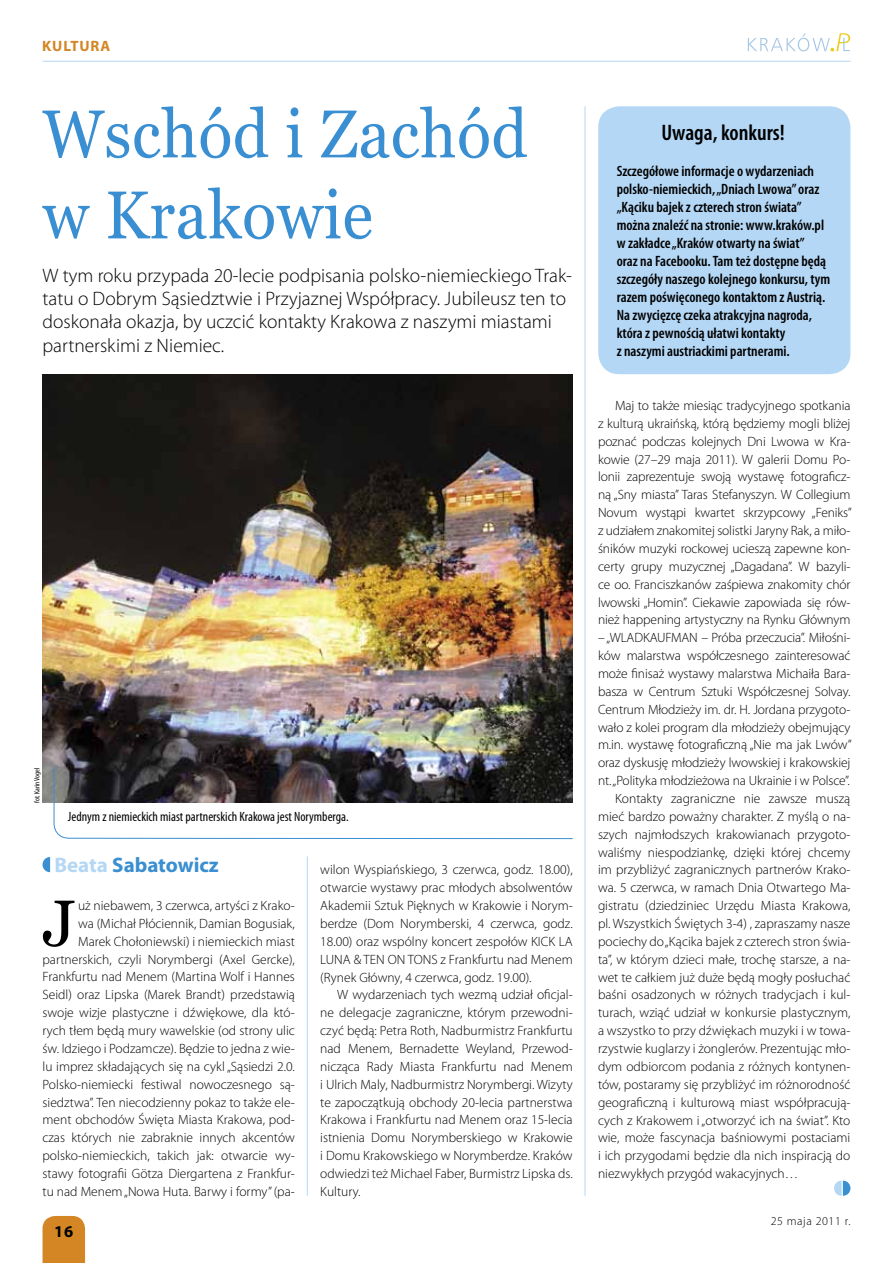
<style>
.page{position:relative;width:893px;height:1263px;background:#fff}
.page>*{position:absolute;margin:0;border:0;box-sizing:border-box;transform-origin:0 0}
.t1{font:67.5px/81px "Georgia";letter-spacing:.01em;color:#398fd1;scale:.93 1}
.t2{font:65.1px "Georgia";color:#000}
.t3{font:600 condensed 22.5px "Myriad Pro";color:#000}
.t4{font:700 21px "Myriad Pro";color:#398fd1}
.t5{font:300 19.5px/23.4px "Myriad Pro";color:#000}
.t6{font:700 16.5px "Myriad Pro";color:#000}
.t7{font:600 condensed 15px/18px "Myriad Pro";color:#000}
.t8{font:700 15px "Myriad Pro";color:#d48625}
.t9{font:300 13.5px/17.9px "Myriad Pro";color:#000;text-align:justify}
.t10{font:condensed 13.5px "Myriad Pro";color:#000}
.t11{font:300 12px "Myriad Pro";letter-spacing:.05em;color:#000}
.t12{font:condensed 7.5px "Myriad Pro";color:#000}
.s1{color:#b4d7f5}
</style>
<div class="page">
<div style="left:43px;top:1216px;width:42px;height:47px;background:#d48625"></div>
<hr style="left:43px;top:61px;width:807px;height:1px;background:#b4d7f5">
<svg style="left:748px;top:33px;width:102px;height:19px"></svg>
<img style="left:43px;top:374px;width:529px;height:429px">
<svg style="left:834px;top:1180px;width:16px;height:16px"></svg>
<hr style="left:585px;top:106px;width:1px;height:1090px;background:#b4d7f5">
<hr style="left:307px;top:856px;width:1px;height:340px;background:#b4d7f5">
<svg style="left:52px;top:766px;width:521px;height:73px"></svg>
<svg style="left:43px;top:857px;width:7px;height:15px"></svg>
<div style="left:598px;top:106px;width:252px;height:268px;background:#b4d7f5;border-radius:21px"></div>
<p class="t8" style="left:42px;top:36px;width:11px">kultura</p>
<h1 class="t1" style="left:42px;top:95px;width:523px">Wschód i Zachód w Krakowie</h1>
<h3 class="t5" style="left:42px;top:263px;width:531px">W tym roku przypada 20-lecie podpisania polsko-niemieckiego Trak&shy;tatu o Dobrym Sąsiedztwie i Przyjaznej Współpracy. Jubileusz ten to doskonała okazja, by uczcić kontakty Krakowa z naszymi miastami partnerskimi z Niemiec.</h3>
<p class="t12" style="left:32px;top:803px;width:36px;rotate:-90deg">fot. Karin Vogel</p>
<p class="t10" style="left:68px;top:808px;width:282px">Jednym z niemieckich miast partnerskich Krakowa jest Norymberga.</p>
<h3 class="t4" style="left:54px;top:851px;width:166px"><span class="s1">Beata</span> Sabatowicz</h3>
<p class="t9" style="left:320px;top:861px;width:254px">wilon Wyspiańskiego, 3 czerwca, godz. 18.00), otwarcie wystawy prac młodych absolwentów Akademii Sztuk Pięknych w Krakowie i Norym&shy;berdze (Dom Norymberski, 4 czerwca, godz.<br>18.00) oraz wspólny koncert zespołów KICK LA LUNA &amp; TEN ON TONS z Frankfurtu nad Menem (Rynek Główny, 4 czerwca, godz. 19.00).</p>
<p class="t9" style="left:320px;top:986px;width:254px;text-indent:17px">W wydarzeniach tych wezmą udział oficjal&shy;ne delegacje zagraniczne, którym przewodni&shy;czyć będą: Petra Roth, Nadburmistrz Frankfurtu nad Menem, Bernadette Weyland, Przewod&shy;nicząca Rady Miasta Frankfurtu nad Menem i Ulrich Maly, Nadburmistrz Norymbergi. Wizyty te zapoczątkują obchody 20-lecia partnerstwa Krakowa i Frankfurtu nad Menem oraz 15-lecia istnienia Domu Norymberskiego w Krakowie i Domu Krakowskiego w Norymberdze. Kraków odwiedzi też Michael Faber, Burmistrz Lipska ds.<br>Kultury.</p>
<h2 class="t2" style="left:43px;top:884px;width:35px">J</h2>
<p class="t9" style="left:43px;top:896px;width:254px;text-align:right">uż niebawem, 3 czerwca, artyści z Krako-<br>wa (Michał Płóciennik, Damian Bogusiak, Marek Chołoniewski) i niemieckich miast partnerskich, czyli Norymbergi (Axel Gercke), Frankfurtu nad Menem (Martina Wolf i Hannes Seidl) oraz Lipska (Marek Brandt) przedstawią swoje wizje plastyczne i dźwiękowe, dla któ&shy;rych tłem będą mury wawelskie (od strony ulic św. Idziego i Podzamcze). Będzie to jedna z wie&shy;lu imprez składających się na cykl „Sąsiedzi 2.0.<br>Polsko-niemiecki festiwal nowoczesnego są&shy;siedztwa”. Ten niecodzienny pokaz to także ele&shy;ment obchodów Święta Miasta Krakowa, pod&shy;czas których nie zabraknie innych akcentów polsko-niemieckich, takich jak: otwarcie wy&shy;stawy fotografii Götza Diergartena z Frankfur&shy;tu nad Menem „Nowa Huta. Barwy i formy” (pa-</p>
<p class="t6" style="left:54px;top:1221px;width:21px">16</p>
<h3 class="t3" style="left:662px;top:119px;width:125px">Uwaga, konkurs!</h3>
<p class="t7" style="left:617px;top:162px;width:215px">Szczegółowe informacje o wydarzeniach polsko-niemieckich, „Dniach Lwowa” oraz „Kąciku bajek z czterech stron świata” można znaleźć na stronie: www.kraków.pl w zakładce „Kraków otwarty na świat”<br>oraz na Facebooku. Tam też dostępne będą szczegóły naszego kolejnego konkursu, tym razem poświęconego kontaktom z Austrią.<br>Na zwycięzcę czeka atrakcyjna nagroda, która z pewnością ułatwi kontakty<br>z naszymi austriackimi partnerami.</p>
<p class="t9" style="left:598px;top:396px;width:255px;text-indent:17px">Maj to także miesiąc tradycyjnego spotkania z kulturą ukraińską, którą będziemy mogli bliżej poznać podczas kolejnych Dni Lwowa w Kra&shy;kowie (27–29 maja 2011). W galerii Domu Po&shy;lonii zaprezentuje swoją wystawę fotograficz&shy;ną „Sny miasta” Taras Stefanyszyn. W Collegium Novum wystąpi kwartet skrzypcowy „Feniks” z udziałem znakomitej solistki Jaryny Rak, a miło&shy;śników muzyki rockowej ucieszą zapewne kon&shy;certy grupy muzycznej „Dagadana”. W bazyli&shy;ce oo. Franciszkanów zaśpiewa znakomity chór lwowski „Homin”. Ciekawie zapowiada się rów&shy;nież happening artystyczny na Rynku Głównym</p>
<p class="t9" style="left:598px;top:629px;width:254px">– „WLADKAUFMAN – Próba przeczucia”. Miłośni-</p>
<p class="t9" style="left:598px;top:646px;width:254px">ków malarstwa współczesnego zainteresować</p>
<p class="t9" style="left:598px;top:664px;width:254px">może finisaż wystawy malarstwa Michaiła Bara-</p>
<p class="t9" style="left:598px;top:682px;width:254px">basza w Centrum Sztuki Współczesnej Solvay.</p>
<p class="t9" style="left:598px;top:700px;width:254px">Centrum Młodzieży im. dr. H. Jordana przygoto-</p>
<p class="t9" style="left:598px;top:718px;width:254px">wało z kolei program dla młodzieży obejmujący</p>
<p class="t9" style="left:598px;top:736px;width:255px">m.in. wystawę fotograficzną „Nie ma jak Lwów”</p>
<p class="t9" style="left:598px;top:754px;width:254px">oraz dyskusję młodzieży lwowskiej i krakowskiej</p>
<p class="t9" style="left:598px;top:771px;width:253px">nt. „Polityka młodzieżowa na Ukrainie i w Polsce”.</p>
<p class="t9" style="left:615px;top:789px;width:237px">Kontakty zagraniczne nie zawsze muszą</p>
<p class="t9" style="left:598px;top:807px;width:254px">mieć bardzo poważny charakter. Z myślą o na-</p>
<p class="t9" style="left:598px;top:825px;width:254px">szych najmłodszych krakowianach przygoto-</p>
<p class="t9" style="left:598px;top:843px;width:254px">waliśmy niespodziankę, dzięki której chcemy</p>
<p class="t9" style="left:598px;top:861px;width:254px">im przybliżyć zagranicznych partnerów Krako-</p>
<p class="t9" style="left:598px;top:879px;width:254px">wa. 5 czerwca, w ramach Dnia Otwartego Ma-</p>
<p class="t9" style="left:598px;top:897px;width:254px">gistratu (dziedziniec Urzędu Miasta Krakowa,</p>
<p class="t9" style="left:598px;top:914px;width:254px">pl. Wszystkich Świętych 3-4) , zapraszamy nasze</p>
<p class="t9" style="left:598px;top:932px;width:254px">pociechy do „Kącika bajek z czterech stron świa-</p>
<p class="t9" style="left:598px;top:950px;width:254px">ta”, w którym dzieci małe, trochę starsze, a na-</p>
<p class="t9" style="left:598px;top:968px;width:254px">wet te całkiem już duże będą mogły posłuchać</p>
<p class="t9" style="left:598px;top:986px;width:254px">baśni osadzonych w różnych tradycjach i kul-</p>
<p class="t9" style="left:598px;top:1004px;width:254px">turach, wziąć udział w konkursie plastycznym,</p>
<p class="t9" style="left:598px;top:1022px;width:254px">a wszystko to przy dźwiękach muzyki i w towa-</p>
<p class="t9" style="left:598px;top:1039px;width:254px">rzystwie kuglarzy i żonglerów. Prezentując mło-</p>
<p class="t9" style="left:598px;top:1057px;width:254px">dym odbiorcom podania z różnych kontynen-</p>
<p class="t9" style="left:598px;top:1075px;width:254px">tów, postaramy się przybliżyć im różnorodność</p>
<p class="t9" style="left:598px;top:1093px;width:254px">geograficzną i kulturową miast współpracują-</p>
<p class="t9" style="left:598px;top:1111px;width:254px">cych z Krakowem i „otworzyć ich na świat”. Kto</p>
<p class="t9" style="left:598px;top:1129px;width:254px">wie, może fascynacja baśniowymi postaciami</p>
<p class="t9" style="left:598px;top:1147px;width:254px">i ich przygodami będzie dla nich inspiracją do</p>
<p class="t9" style="left:598px;top:1164px;width:202px">niezwykłych przygód wakacyjnych…</p>
<p class="t11" style="left:771px;top:1213px;width:81px">25 maja 2011 r.</p>
</div>
